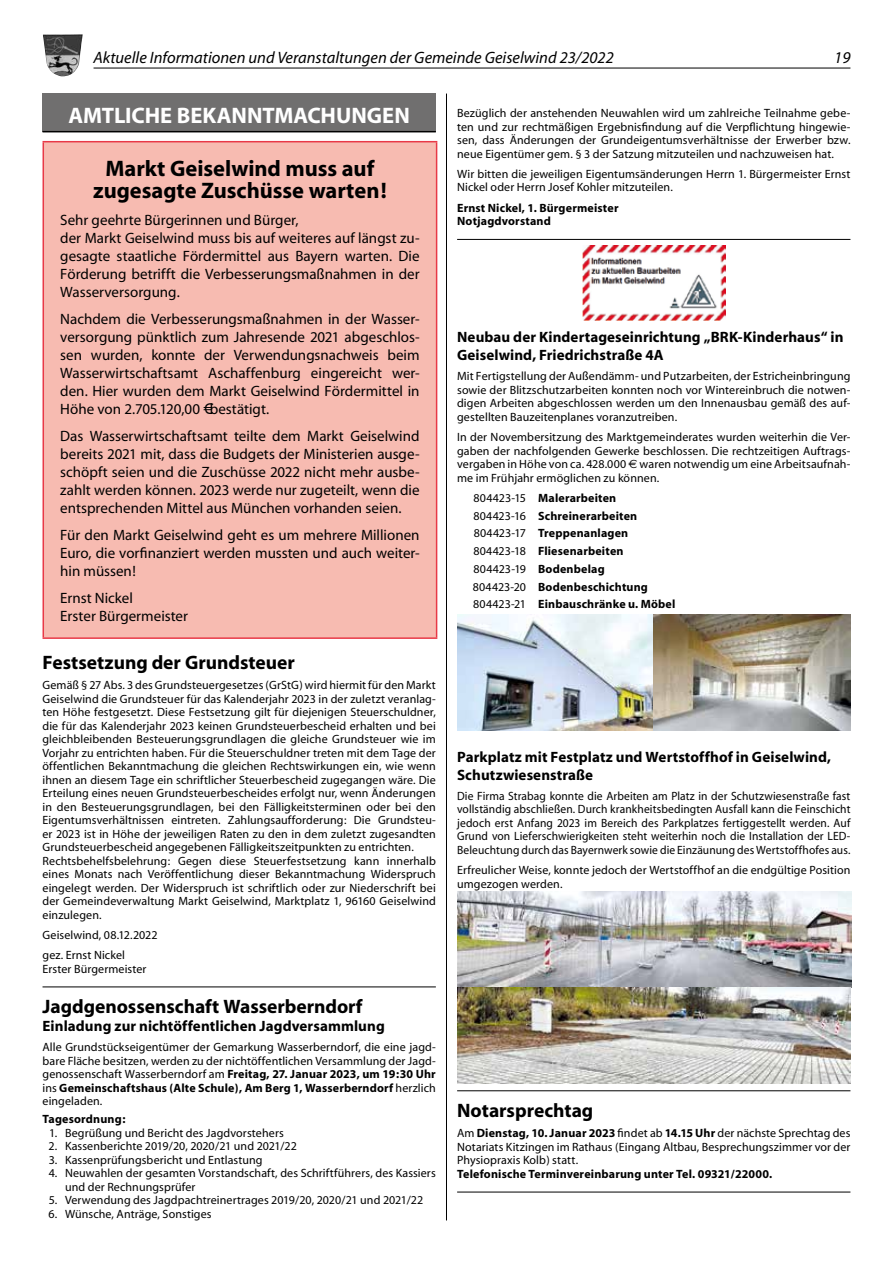
<style>
.page{position:relative;width:893px;height:1263px;background:#fff}
.page>*{position:absolute;margin:0;border:0;box-sizing:border-box;transform-origin:0 0}
.t1{font:700 22.5px/22.5px "Myriad";color:#000;text-align:center}
.t2{font:700 22.5px "Myriad";color:#fff}
.t3{font:700 19.5px "Myriad";color:#000}
.t4{font:italic 16.5px "Myriad";color:#000}
.t5{font:15px/18px "Myriad";color:#000;text-align:justify}
.t6{font:700 15px/18px "Myriad";letter-spacing:.005em;color:#000}
.t7{font:12px/13.5px "Myriad";letter-spacing:.01em;color:#000}
.t8{font:12px/13.5px "Myriad";letter-spacing:.01em;color:#000;text-align:justify;scale:.96 1}
.t9{font:700 12px/17.7px "Myriad";letter-spacing:.015em;color:#000}
.s1{font-weight:700}
.s2{font-family:"Euro Sans"}
.s3{font-weight:400}
</style>
<div class="page">
<hr style="left:446px;top:94px;width:1px;height:1126px;background:#000">
<div style="left:43px;top:94px;width:393px;height:38px;background:#706f6f"></div>
<hr style="left:43px;top:131px;width:393px;height:1px;background:#000">
<hr style="left:43px;top:986px;width:393px;height:1px;background:#000">
<div style="left:43px;top:142px;width:394px;height:496px;background:#f7bbb1"></div>
<hr style="left:43px;top:141px;width:394px;height:1px;background:#e83947">
<hr style="left:43px;top:142px;width:1px;height:495px;background:#e83947">
<hr style="left:436px;top:142px;width:1px;height:495px;background:#e83947">
<hr style="left:43px;top:637px;width:394px;height:2px;background:#e83947">
<hr style="left:457px;top:239px;width:393px;height:1px;background:#000">
<hr style="left:457px;top:1090px;width:393px;height:1px;background:#000">
<hr style="left:457px;top:1192px;width:393px;height:1px;background:#000">
<img style="left:582px;top:245px;width:143px;height:76px">
<img style="left:457px;top:615px;width:393px;height:115px">
<img style="left:457px;top:892px;width:394px;height:191px">
<hr style="left:94px;top:68px;width:756px;height:1px;background:#000">
<img style="left:43px;top:34px;width:40px;height:42px">
<h3 class="t4" style="left:94px;top:50px;width:522px">Aktuelle Informationen und Veranstaltungen der Gemeinde Geiselwind 23/2022</h3>
<h3 class="t4" style="left:834px;top:50px;width:18px">19</h3>
<h1 class="t2" style="left:68px;top:104px;width:343px">AMTLICHE BEKANNTMACHUNGEN</h1>
<h1 class="t1" style="left:93px;top:158px;width:295px">Markt Geiselwind muss auf zugesagte Zuschüsse warten!</h1>
<p class="t5" style="left:60px;top:212px;width:361px;text-align:left">Sehr geehrte Bürgerinnen und Bürger,<br>der Markt Geiselwind muss bis auf weiteres auf längst zu&shy;gesagte staatliche Fördermittel aus Bayern warten. Die Förderung betrifft die Verbesserungsmaßnahmen in der Wasserversorgung.</p>
<p class="t5" style="left:60px;top:311px;width:361px">Nachdem die Verbesserungsmaßnahmen in der Wasser&shy;versorgung pünktlich zum Jahresende 2021 abgeschlos&shy;sen wurden, konnte der Verwendungsnachweis beim Wasserwirtschaftsamt Aschaffenburg eingereicht wer&shy;den. Hier wurden dem Markt Geiselwind Fördermittel in Höhe von 2.705.120,00 € bestätigt.</p>
<p class="t5" style="left:60px;top:428px;width:361px">Das Wasserwirtschaftsamt teilte dem Markt Geiselwind bereits 2021 mit, dass die Budgets der Ministerien ausge&shy;schöpft seien und die Zuschüsse 2022 nicht mehr ausbe&shy;zahlt werden können. 2023 werde nur zugeteilt, wenn die entsprechenden Mittel aus München vorhanden seien.</p>
<p class="t5" style="left:60px;top:527px;width:361px">Für den Markt Geiselwind geht es um mehrere Millionen Euro, die vorfinanziert werden mussten und auch weiter&shy;hin müssen!</p>
<p class="t5" style="left:60px;top:590px;width:129px">Ernst Nickel<br>Erster Bürgermeister</p>
<h2 class="t3" style="left:43px;top:652px;width:254px">Festsetzung der Grundsteuer</h2>
<p class="t7" style="left:43px;top:679px;width:395px">Gemäß § 27 Abs. 3 des Grundsteuergesetzes (GrStG) wird hiermit für den Markt Geiselwind die Grundsteuer für das Kalenderjahr 2023 in der zuletzt veranlag&shy;ten Höhe festgesetzt. Diese Festsetzung gilt für diejenigen Steuerschuldner, die für das Kalenderjahr 2023 keinen Grundsteuerbescheid erhalten und bei gleichbleibenden Besteuerungsgrundlagen die gleiche Grundsteuer wie im Vorjahr zu entrichten haben. Für die Steuerschuldner treten mit dem Tage der öffentlichen Bekanntmachung die gleichen Rechtswirkungen ein, wie wenn ihnen an diesem Tage ein schriftlicher Steuerbescheid zugegangen wäre. Die Erteilung eines neuen Grundsteuerbescheides erfolgt nur, wenn Änderungen in den Besteuerungsgrundlagen, bei den Fälligkeitsterminen oder bei den Eigentumsverhältnissen eintreten. Zahlungsaufforderung: Die Grundsteu&shy;er 2023 ist in Höhe der jeweiligen Raten zu den in dem zuletzt zugesandten Grundsteuerbescheid angegebenen Fälligkeitszeitpunkten zu entrichten.<br>Rechtsbehelfsbelehrung: Gegen diese Steuerfestsetzung kann innerhalb eines Monats nach Veröffentlichung dieser Bekanntmachung Widerspruch eingelegt werden. Der Widerspruch ist schriftlich oder zur Niederschrift bei der Gemeindeverwaltung Markt Geiselwind, Marktplatz 1, 96160 Geiselwind einzulegen.</p>
<p class="t7" style="left:43px;top:925px;width:117px;line-height:20.2px">Geiselwind, 08.12.2022 gez. Ernst Nickel</p>
<p class="t7" style="left:43px;top:962px;width:105px">Erster Bürgermeister</p>
<h2 class="t3" style="left:43px;top:996px;width:322px">Jagdgenossenschaft Wasserberndorf</h2>
<p class="t6" style="left:43px;top:1018px;width:344px">Einladung zur nichtöffentlichen Jagdversammlung</p>
<p class="t7" style="left:43px;top:1041px;width:395px;text-align:justify">Alle Grundstückseigentümer der Gemarkung Wasserberndorf, die eine jagd&shy;bare Fläche besitzen, werden zu der nichtöffentlichen Versammlung der Jagd&shy;genossenschaft Wasserberndorf am <span class="s1">Freitag, 27. Januar 2023, um 19:30 Uhr </span>ins <span class="s1">Gemeinschaftshaus (Alte Schule), Am Berg 1, Wasserberndorf</span> herzlich eingeladen.</p>
<p class="t9" style="left:43px;top:1111px;width:85px">Tagesordnung:</p>
<p class="t7" style="left:49px;top:1126px;width:236px">1. Begrüßung und Bericht des Jagdvorstehers</p>
<p class="t7" style="left:49px;top:1140px;width:250px">2. Kassenberichte 2019/20, 2020/21 und 2021/22</p>
<p class="t7" style="left:49px;top:1153px;width:215px">3. Kassenprüfungsbericht und Entlastung</p>
<p class="t7" style="left:65px;top:1167px;width:372px;text-indent:-16px">4. Neuwahlen der gesamten Vorstandschaft, des Schriftführers, des Kassiers und der Rechnungsprüfer</p>
<p class="t7" style="left:49px;top:1194px;width:376px">5. Verwendung des Jagdpachtreinertrages 2019/20, 2020/21 und 2021/22</p>
<p class="t7" style="left:49px;top:1207px;width:165px">6. Wünsche, Anträge, Sonstiges</p>
<p class="t7" style="left:457px;top:107px;width:395px;text-align:justify">Bezüglich der anstehenden Neuwahlen wird um zahlreiche Teilnahme gebe&shy;ten und zur rechtmäßigen Ergebnisfindung auf die Verpflichtung hingewie&shy;sen, dass Änderungen der Grundeigentumsverhältnisse der Erwerber bzw. neue Eigentümer gem. § 3 der Satzung mitzuteilen und nachzuweisen hat.</p>
<p class="t7" style="left:457px;top:168px;width:395px">Wir bitten die jeweiligen Eigentumsänderungen Herrn 1. Bürgermeister Ernst<br>Nickel oder Herrn Josef Kohler mitzuteilen.</p>
<p class="t9" style="left:457px;top:201px;width:163px;line-height:13.5px">Ernst Nickel, 1. Bürgermeister<br>Notjagdvorstand</p>
<p class="t6" style="left:457px;top:329px;width:388px">Neubau der Kindertageseinrichtung „BRK-Kinderhaus“ in<br>Geiselwind, Friedrichstraße 4A</p>
<p class="t7" style="left:457px;top:370px;width:395px;text-align:justify">Mit Fertigstellung der Außendämm- und Putzarbeiten, der Estricheinbringung sowie der Blitzschutzarbeiten konnten noch vor Wintereinbruch die notwen&shy;digen Arbeiten abgeschlossen werden um den Innenausbau gemäß des auf&shy;gestellten Bauzeitenplanes voranzutreiben.</p>
<p class="t7" style="left:457px;top:431px;width:395px;text-align:justify">In der Novembersitzung des Marktgemeinderates wurden weiterhin die Ver&shy;gaben der nachfolgenden Gewerke beschlossen. Die rechtzeitigen Auftrags&shy;vergaben in Höhe von ca. 428.000 <span class="s2">€</span> waren notwendig um eine Arbeitsaufnah&shy;me im Frühjahr ermöglichen zu können.</p>
<p class="t9" style="left:473px;top:489px;width:204px"><span class="s3">804423-15</span> Malerarbeiten<br><span class="s3">804423-16</span> Schreinerarbeiten<br><span class="s3">804423-17</span> Treppenanlagen<br><span class="s3">804423-18</span> Fliesenarbeiten<br><span class="s3">804423-19</span> Bodenbelag<br><span class="s3">804423-20</span> Bodenbeschichtung<br><span class="s3">804423-21</span> Einbauschränke u. Möbel</p>
<p class="t6" style="left:457px;top:748px;width:375px">Parkplatz mit Festplatz und Wertstoffhof in Geiselwind,<br>Schutzwiesenstraße</p>
<p class="t8" style="left:457px;top:789px;width:411px">Die Firma Strabag konnte die Arbeiten am Platz in der Schutzwiesenstraße fast vollständig abschließen. Durch krankheitsbedingten Ausfall kann die Feinschicht jedoch erst Anfang 2023 im Bereich des Parkplatzes fertiggestellt werden. Auf Grund von Lieferschwierigkeiten steht weiterhin noch die Installation der LED-Beleuchtung durch das Bayernwerk sowie die Einzäunung des Wertstoffhofes aus.</p>
<p class="t7" style="left:457px;top:864px;width:395px">Erfreulicher Weise, konnte jedoch der Wertstoffhof an die endgültige Position umgezogen werden.</p>
<h2 class="t3" style="left:457px;top:1100px;width:138px">Notarsprechtag</h2>
<p class="t7" style="left:457px;top:1127px;width:395px;text-align:justify">Am <span class="s1">Dienstag, 10. Januar 2023</span> findet ab <span class="s1">14.15 Uhr</span> der nächste Sprechtag des Notariats Kitzingen im Rathaus (Eingang Altbau, Besprechungszimmer vor der Physiopraxis Kolb) statt.</p>
<p class="t9" style="left:457px;top:1165px;width:317px">Telefonische Terminvereinbarung unter Tel. 09321/22000.</p>
</div>
